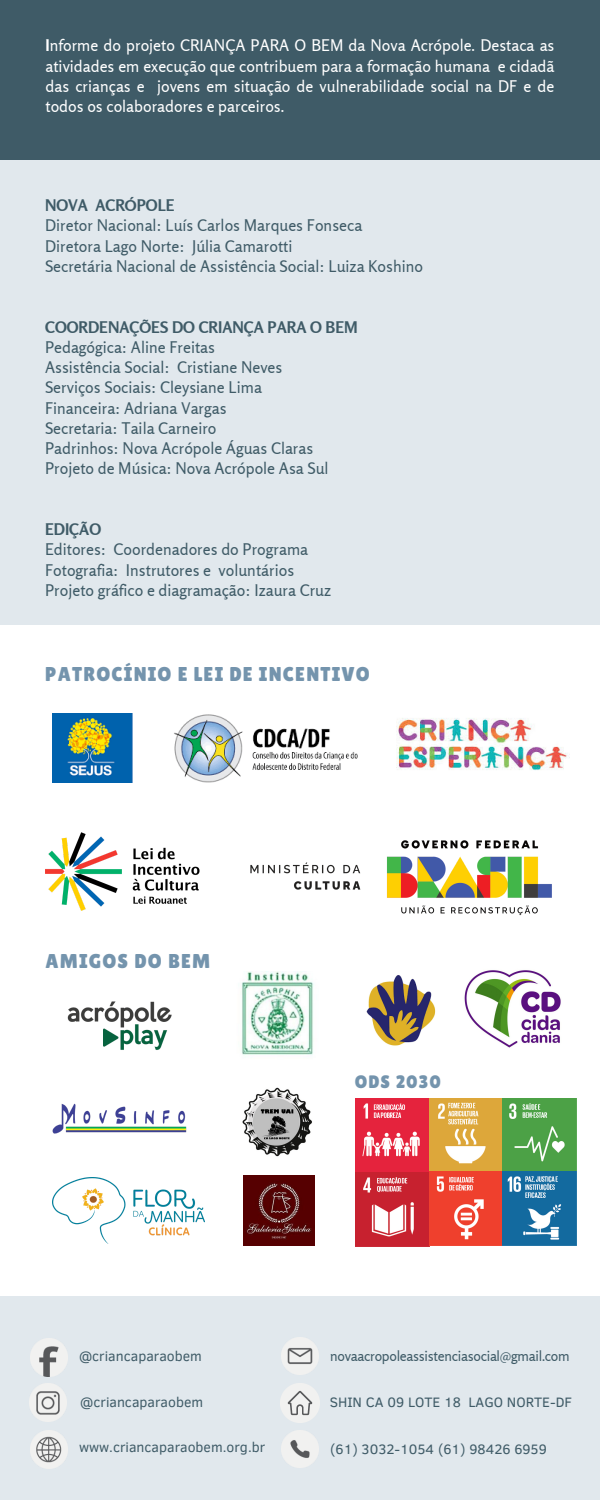
<style>
.page{position:relative;width:600px;height:1500px;background:#3f5b67}
.page>*{position:absolute;margin:0;border:0;box-sizing:border-box;transform-origin:0 0}
.t1{font:20px "Lilita One";letter-spacing:.06em;color:#7494ad}
.t2{font:18px "Lilita One";letter-spacing:.06em;color:#7494ad}
.t3{font:16px/20.2px "Rosario";color:#3f5b67}
.t4{font:16px/20.2px "Rosario";color:#fff;text-align:justify}
.t5{font:700 16px "Rosario";color:#3f5b67}
.t6{font:14px "Clear Sans";color:#3f5b67}
.t7{font:14px "Rosario";letter-spacing:-.02em;color:#3f5b67}
.s1{font-weight:700}
</style>
<div class="page">
<div style="left:0;top:625px;width:600px;height:672px;background:#fff"></div>
<div style="left:0;top:1297px;width:600px;height:203px;background:#e1e8ed"></div>
<img style="left:53px;top:1095px;width:133px;height:40px">
<img style="left:355px;top:964px;width:91px;height:92px">
<img style="left:356px;top:1099px;width:221px;height:147px">
<img style="left:374px;top:683px;width:216px;height:121px">
<img style="left:40px;top:982px;width:170px;height:85px">
<img style="left:231px;top:972px;width:93px;height:89px">
<img style="left:53px;top:713px;width:318px;height:69px">
<img style="left:53px;top:1178px;width:151px;height:65px">
<img style="left:237px;top:1084px;width:77px;height:76px">
<img style="left:244px;top:1175px;width:70px;height:71px">
<img style="left:281px;top:1384px;width:38px;height:38px">
<img style="left:281px;top:1430px;width:38px;height:38px">
<img style="left:31px;top:1431px;width:37px;height:37px">
<img style="left:281px;top:1337px;width:38px;height:38px">
<img style="left:30px;top:1339px;width:38px;height:37px">
<img style="left:29px;top:1384px;width:38px;height:37px">
<div style="left:0;top:160px;width:600px;height:465px;background:#e1e8ed"></div>
<img style="left:454px;top:946px;width:122px;height:123px">
<img style="left:231px;top:837px;width:341px;height:85px">
<img style="left:46px;top:832px;width:159px;height:79px">
<p class="t4" style="left:46px;top:35px;width:510px"><span class="s1">I</span>nforme do projeto CRIANÇA PARA O BEM da Nova Acrópole. Destaca as atividades em execução que contribuem para a formação humana e cidadã das crianças e jovens em situação de vulnerabilidade social na DF e de todos os colaboradores e parceiros.</p>
<p class="t5" style="left:45px;top:196px;width:131px">NOVA ACRÓPOLE</p>
<p class="t3" style="left:45px;top:215px;width:380px">Diretor Nacional: Luís Carlos Marques Fonseca<br>Diretora Lago Norte: Júlia Camarotti<br>Secretária Nacional de Assistência Social: Luiza Koshino</p>
<p class="t5" style="left:45px;top:317px;width:314px">COORDENAÇÕES DO CRIANÇA PARA O BEM</p>
<p class="t3" style="left:45px;top:337px;width:285px">Pedagógica: Aline Freitas<br>Assistência Social: Cristiane Neves Serviços Sociais: Cleysiane Lima Financeira: Adriana Vargas<br>Secretaria: Taila Carneiro<br>Padrinhos: Nova Acrópole Águas Claras Projeto de Música: Nova Acrópole Asa Sul</p>
<p class="t5" style="left:45px;top:520px;width:58px">EDIÇÃO</p>
<p class="t3" style="left:45px;top:539px;width:288px">Editores: Coordenadores do Programa<br>Fotografia: Instrutores e voluntários<br>Projeto gráfico e diagramação: Izaura Cruz</p>
<p class="t1" style="left:45px;top:662px;width:326px">PATROCÍNIO E LEI DE INCENTIVO</p>
<p class="t1" style="left:46px;top:950px;width:166px">AMIGOS DO BEM</p>
<p class="t6" style="left:79px;top:1346px;width:124px">@criancaparaobem</p>
<p class="t6" style="left:80px;top:1392px;width:124px">@criancaparaobem</p>
<p class="t2" style="left:355px;top:1071px;width:88px">ODS 2030</p>
<p class="t7" style="left:330px;top:1347px;width:241px">novaacropoleassistenciasocial@gmail.com</p>
<p class="t6" style="left:330px;top:1392px;width:244px">SHIN CA 09 LOTE 18 LAGO NORTE-DF</p>
<p class="t6" style="left:79px;top:1437px;width:188px">www.criancaparaobem.org.br</p>
<p class="t6" style="left:330px;top:1439px;width:218px">(61) 3032-1054 (61) 98426 6959</p>
</div>
